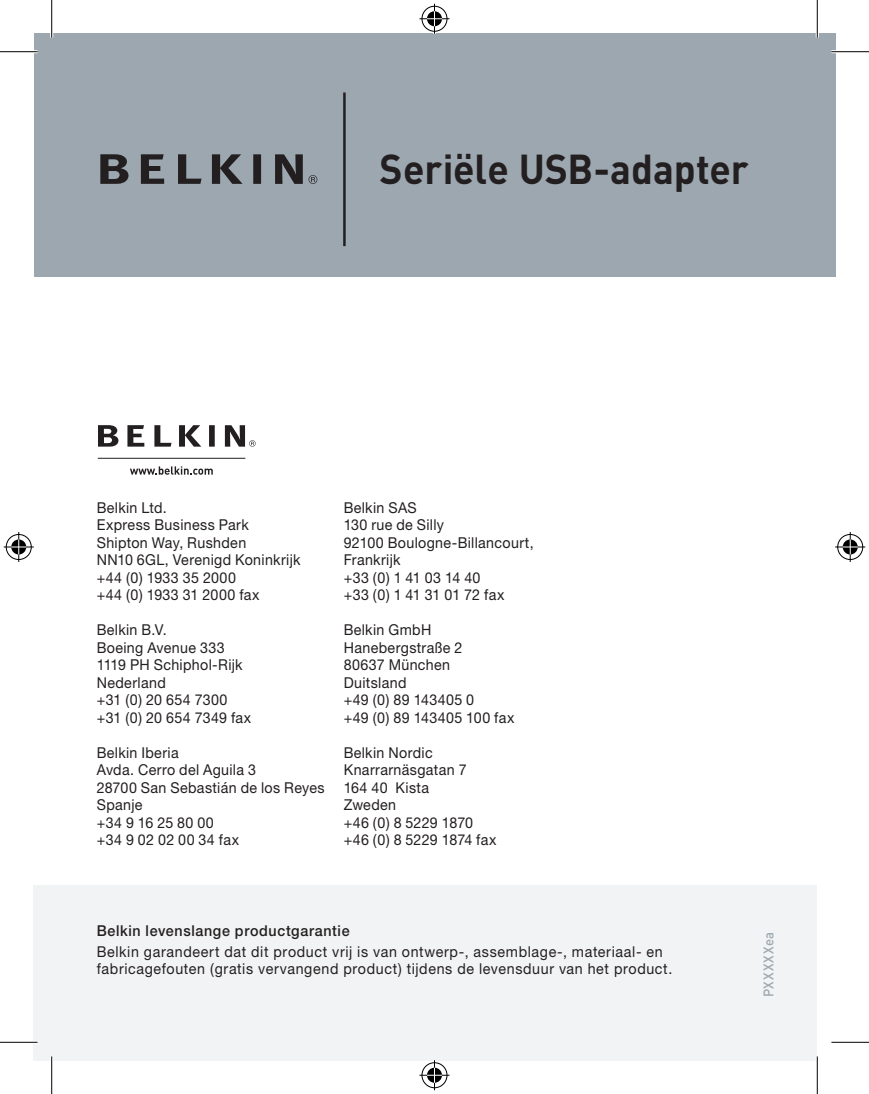
<style>
.page{position:relative;width:869px;height:1094px;background:#fff}
.page>*{position:absolute;margin:0;border:0;box-sizing:border-box;transform-origin:0 0}
.t1{font:700 41.25px "DIN";letter-spacing:-.005em;color:#231f20;scale:.95 1}
.t2{font:15px/17.5px "Helvetica Neue LT Pro";letter-spacing:.025em;color:#231f20;scale:.95 1}
.t3{font:15px/17.5px "Helvetica Neue";letter-spacing:.045em;color:#231f20;scale:.95 1}
.t4{font:500 15px "Helvetica Neue";letter-spacing:.045em;color:#231f20;scale:.95 1}
.t5{font:500 13.75px "DIN";letter-spacing:.08em;color:#9ca7af;scale:.95 1}
</style>
<div class="page">
<div style="left:34px;top:884px;width:783px;height:176px;background:#f2f3f4"></div>
<div style="left:34px;top:34px;width:801px;height:243px;background:#9ca7af"></div>
<hr style="left:343px;top:92px;width:2px;height:154px;background:#231f20">
<svg style="left:100px;top:154px;width:217px;height:30px"></svg>
<svg style="left:98px;top:425px;width:157px;height:21px"></svg>
<hr style="left:98px;top:458px;width:147px;height:1px;background:#231f20">
<svg style="left:130px;top:466px;width:83px;height:8px"></svg>
<hr style="left:0;top:50px;width:38px;height:3px;background:#fff">
<hr style="left:831px;top:50px;width:37px;height:3px;background:#fff">
<hr style="left:0;top:1040px;width:38px;height:3px;background:#fff">
<hr style="left:50px;top:0;width:3px;height:37px;background:#fff">
<hr style="left:50px;top:1056px;width:3px;height:37px;background:#fff">
<hr style="left:815px;top:0;width:3px;height:37px;background:#fff">
<hr style="left:815px;top:1056px;width:3px;height:37px;background:#fff">
<hr style="left:0;top:51px;width:38px;height:1px;background:#000">
<hr style="left:831px;top:51px;width:37px;height:1px;background:#000">
<hr style="left:0;top:1041px;width:38px;height:1px;background:#000">
<hr style="left:831px;top:1041px;width:37px;height:1px;background:#000">
<hr style="left:51px;top:0;width:1px;height:37px;background:#000">
<hr style="left:51px;top:1056px;width:1px;height:37px;background:#000">
<hr style="left:816px;top:0;width:1px;height:37px;background:#000">
<hr style="left:816px;top:1056px;width:1px;height:37px;background:#000">
<div style="left:420px;top:5px;width:28px;height:28px;border:3px solid #fff;border-radius:50%"></div>
<hr style="left:419px;top:17px;width:30px;height:3px;background:#fff">
<hr style="left:433px;top:4px;width:3px;height:30px;background:#fff">
<div style="left:425px;top:10px;width:18px;height:18px;border:3px solid #fff;border-radius:50%"></div>
<div style="left:421px;top:6px;width:26px;height:26px;border:1px solid #000;border-radius:50%"></div>
<hr style="left:419px;top:18px;width:30px;height:1px;background:#000">
<hr style="left:434px;top:4px;width:1px;height:30px;background:#000">
<svg style="left:427px;top:11px;width:15px;height:15px"></svg>
<div style="left:420px;top:1061px;width:28px;height:28px;border:3px solid #fff;border-radius:50%"></div>
<hr style="left:419px;top:1073px;width:30px;height:3px;background:#fff">
<hr style="left:433px;top:1060px;width:3px;height:30px;background:#fff">
<div style="left:425px;top:1066px;width:18px;height:18px;border:3px solid #fff;border-radius:50%"></div>
<div style="left:421px;top:1062px;width:26px;height:25px;border:1px solid #000;border-radius:50%"></div>
<hr style="left:419px;top:1074px;width:30px;height:1px;background:#000">
<hr style="left:434px;top:1060px;width:1px;height:30px;background:#000">
<svg style="left:427px;top:1067px;width:15px;height:15px"></svg>
<div style="left:5px;top:533px;width:28px;height:28px;border:3px solid #fff;border-radius:50%"></div>
<hr style="left:4px;top:545px;width:30px;height:3px;background:#fff">
<hr style="left:17px;top:532px;width:3px;height:30px;background:#fff">
<div style="left:10px;top:538px;width:18px;height:18px;border:3px solid #fff;border-radius:50%"></div>
<div style="left:6px;top:534px;width:26px;height:25px;border:1px solid #000;border-radius:50%"></div>
<hr style="left:4px;top:546px;width:30px;height:1px;background:#000">
<hr style="left:18px;top:532px;width:1px;height:30px;background:#000">
<svg style="left:11px;top:539px;width:15px;height:15px"></svg>
<div style="left:836px;top:533px;width:28px;height:28px;border:3px solid #fff;border-radius:50%"></div>
<hr style="left:835px;top:545px;width:30px;height:3px;background:#fff">
<hr style="left:848px;top:532px;width:3px;height:30px;background:#fff">
<div style="left:841px;top:538px;width:18px;height:18px;border:3px solid #fff;border-radius:50%"></div>
<div style="left:837px;top:534px;width:25px;height:25px;border:1px solid #000;border-radius:50%"></div>
<hr style="left:835px;top:546px;width:30px;height:1px;background:#000">
<hr style="left:849px;top:532px;width:1px;height:30px;background:#000">
<svg style="left:842px;top:539px;width:15px;height:15px"></svg>
<h1 class="t1" style="left:379px;top:142px;width:390px">Seriële USB-adapter</h1>
<p class="t2" style="left:97px;top:498px;width:216px">Belkin Ltd.<br>Express Business Park<br>Shipton Way, Rushden<br>NN10 6GL, Verenigd Koninkrijk +44 (0) 1933 35 2000<br>+44 (0) 1933 31 2000 fax</p>
<p class="t2" style="left:97px;top:621px;width:164px">Belkin B.V.<br>Boeing Avenue 333<br>1119 PH Schiphol-Rijk<br>Nederland<br>+31 (0) 20 654 7300 +31 (0) 20 654 7349 fax</p>
<p class="t2" style="left:97px;top:743px;width:241px">Belkin Iberia<br>Avda. Cerro del Aguila 3<br>28700 San Sebastián de los Reyes<br>Spanje<br>+34 9 16 25 80 00<br>+34 9 02 02 00 34 fax</p>
<p class="t2" style="left:343px;top:498px;width:201px">Belkin SAS<br>130 rue de Silly<br>92100 Boulogne-Billancourt,<br>Frankrijk<br>+33 (0) 1 41 03 14 40<br>+33 (0) 1 41 31 01 72 fax</p>
<p class="t2" style="left:343px;top:621px;width:181px">Belkin GmbH<br>Hanebergstraße 2<br>80637 München<br>Duitsland<br>+49 (0) 89 143405 0<br>+49 (0) 89 143405 100 fax</p>
<p class="t2" style="left:343px;top:743px;width:162px">Belkin Nordic<br>Knarrarnäsgatan 7<br>164 40 Kista<br>Zweden<br>+46 (0) 8 5229 1870 +46 (0) 8 5229 1874 fax</p>
<p class="t4" style="left:97px;top:921px;width:267px">Belkin levenslange productgarantie</p>
<p class="t3" style="left:97px;top:942px;width:607px">Belkin garandeert dat dit product vrij is van ontwerp-, assemblage-, materiaal- en fabricagefouten (gratis vervangend product) tijdens de levensduur van het product.</p>
<p class="t5" style="left:759px;top:997px;width:70px;rotate:-90deg">PXXXXXea</p>
</div>
